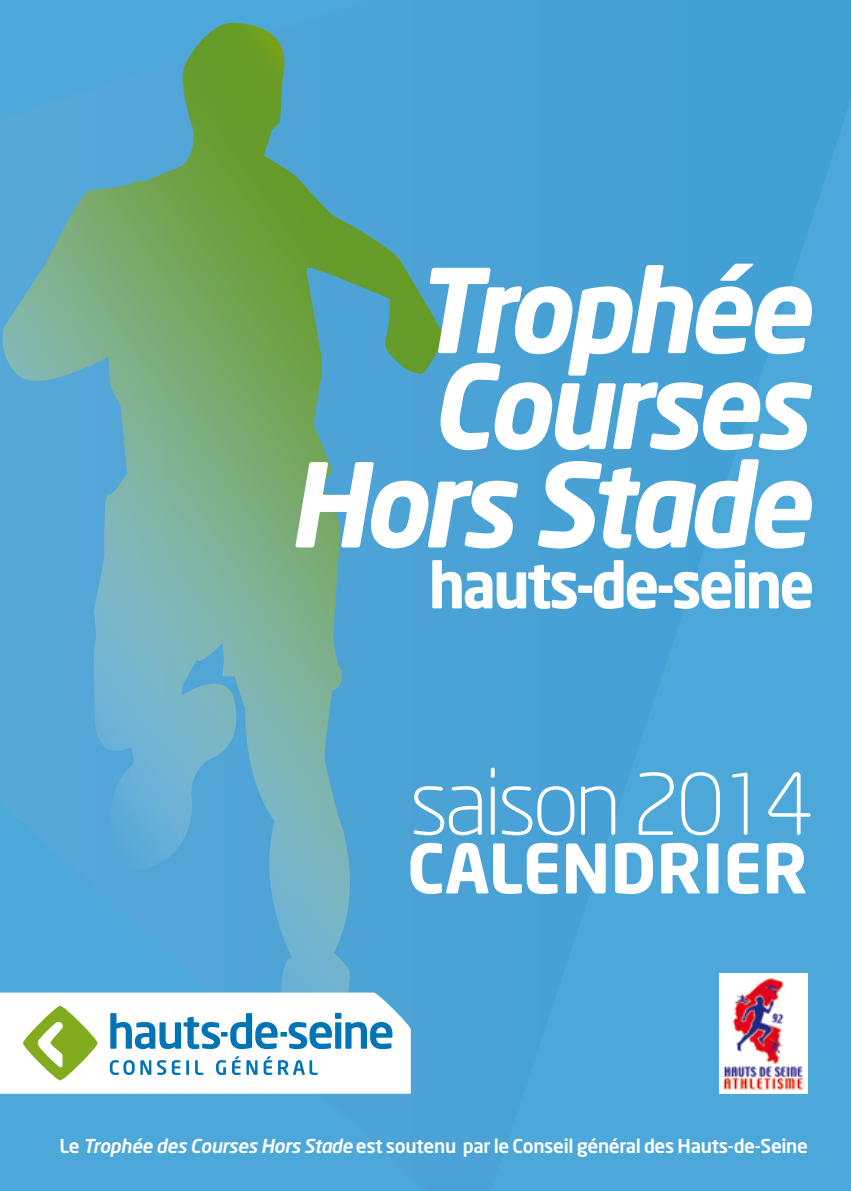
<style>
.page{position:relative;width:851px;height:1191px;background:#fff}
.page>*{position:absolute;margin:0;border:0;box-sizing:border-box;transform-origin:0 0}
.t1{font:italic 700 114.8px/98.4px "Neo Sans";letter-spacing:-.05em;color:#fff;text-align:right;scale:.95 1}
.t2{font:300 89.6px "Neo Sans";letter-spacing:-.05em;color:#fff}
.t3{font:700 67.2px "Neo Sans";color:#fff}
.t4{font:700 62.8px "Neo Sans";letter-spacing:-.05em;color:#fff;scale:.95 1}
.t5{font:500 19px "Neo Sans";letter-spacing:-.02em;color:#fff}
.s1{font-size:83.8px}
.s2{font-style:italic}
</style>
<div class="page">
<div style="left:0;top:0;width:850px;height:1191px;background:#4aa2d5"></div>
<svg style="left:0;top:23px;width:444px;height:1074px;background:#60a8b4"></svg>
<svg style="left:0;top:992px;width:411px;height:101px"></svg>
<svg style="left:23px;top:1006px;width:74px;height:74px"></svg>
<svg style="left:110px;top:1012px;width:282px;height:37px"></svg>
<svg style="left:110px;top:1060px;width:41px;height:15px"></svg>
<svg style="left:157px;top:1060px;width:9px;height:15px"></svg>
<svg style="left:172px;top:1060px;width:8px;height:15px"></svg>
<hr style="left:186px;top:1060px;width:3px;height:14px;background:#0074b5">
<svg style="left:195px;top:1060px;width:8px;height:15px"></svg>
<svg style="left:216px;top:1060px;width:10px;height:15px"></svg>
<svg style="left:232px;top:1056px;width:25px;height:19px"></svg>
<svg style="left:263px;top:1056px;width:9px;height:19px"></svg>
<svg style="left:278px;top:1060px;width:40px;height:15px"></svg>
<img style="left:719px;top:973px;width:88px;height:120px">
<h1 class="t1" style="left:415px;top:258px;width:417px">Trophée</h1>
<h1 class="t1" style="left:287px;top:354px;width:551px">Courses<br>Hors Stade</h1>
<h3 class="t4" style="left:428px;top:545px;width:408px">hauts-de-seine</h3>
<h2 class="t2" style="left:409px;top:748px;width:406px">saison <span class="s1">2014</span></h2>
<h3 class="t3" style="left:407px;top:825px;width:402px">CALENDRIER</h3>
<p class="t5" style="left:60px;top:1134px;width:749px">Le <span class="s2">Trophée des Courses Hors Stade</span> est soutenu par le Conseil général des Hauts-de-Seine</p>
</div>
